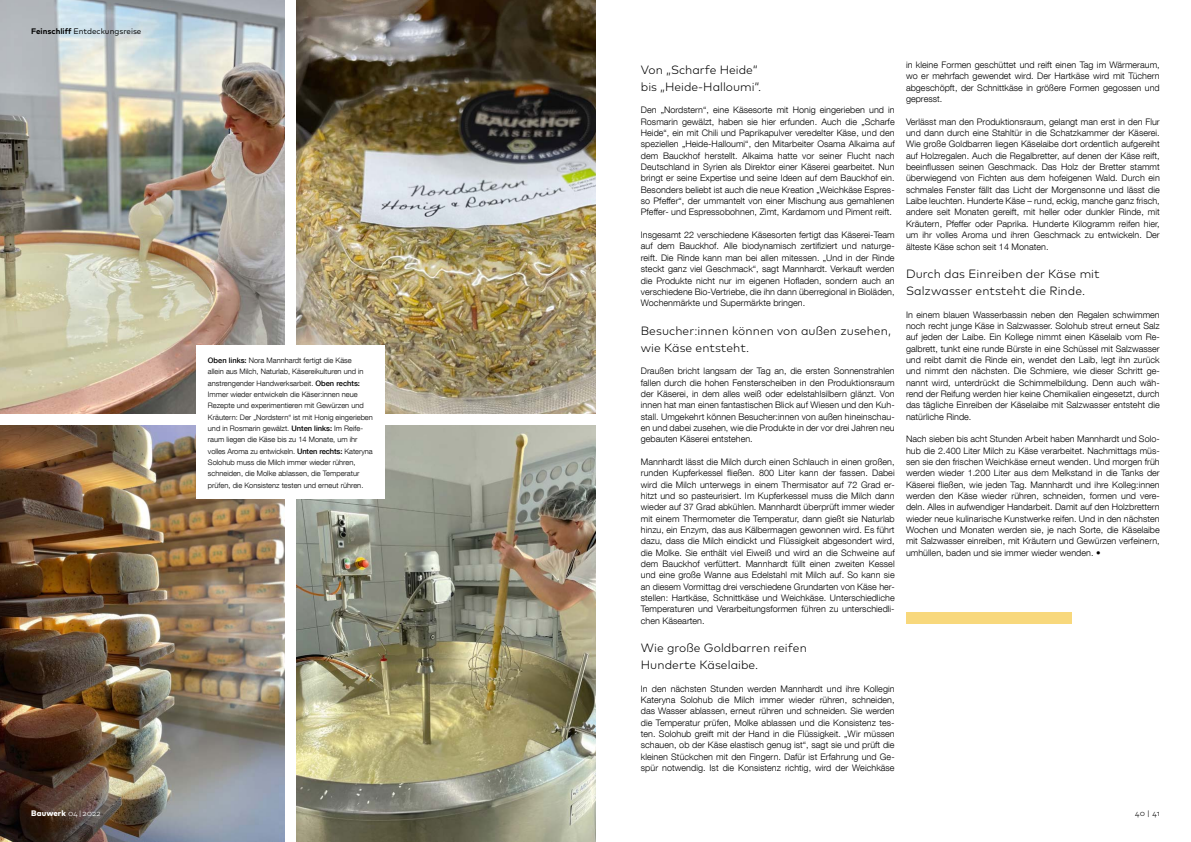
<style>
.page{position:relative;width:1191px;height:842px;background:#fff}
.page>*{position:absolute;margin:0;border:0;box-sizing:border-box;transform-origin:0 0}
.t1{font:300 12px/17px "Mark Pro";letter-spacing:.005em;color:#000}
.t2{font:300 9px/11.3px "Helvetica Neue LT Com";letter-spacing:.005em;color:#000;text-align:justify}
.t3{font:8px "Mark Pro";color:#000}
.t4{font:800 8px "Mark Pro";letter-spacing:.01em;color:#fff}
.t5{font:300 8px "Mark Pro";color:#000}
.t6{font:300 7.5px/11.3px "Helvetica Neue LT Com";color:#000}
.s1{font-weight:700}
.s2{font-weight:500}
.s3{font-weight:300}
</style>
<div class="page">
<div style="left:906px;top:612px;width:165px;height:12px;background:#f8d87c"></div>
<img style="left:296px;top:425px;width:299px;height:417px">
<img style="left:0;top:425px;width:285px;height:417px">
<img style="left:0;top:0;width:285px;height:414px">
<img style="left:296px;top:0;width:299px;height:414px">
<div style="left:197px;top:346px;width:188px;height:153px;background:#fff"></div>
<p class="t3" style="left:31px;top:25px;width:112px"><span class="s1">Feinschliff</span> Entdeckungsreise</p>
<p class="t3" style="left:73px;top:25px;width:56px">Kolumnentitel</p>
<p class="t6" style="left:208px;top:354px;width:166px"><span class="s2">Oben links:</span> Nora Mannhardt fertigt die Käse<br>allein aus Milch, Naturlab, Käsereikulturen und in anstrengender Handwerksarbeit. <span class="s2">Oben rechts:<br></span>Immer wieder entwickeln die Käser:innen neue Rezepte und experimentieren mit Gewürzen und Kräutern: Der „Nordstern“ ist mit Honig eingerieben und in Rosmarin gewälzt. <span class="s2">Unten links:</span> Im Reife&shy;raum liegen die Käse bis zu 14 Monate, um ihr volles Aroma zu entwickeln. <span class="s2">Unten rechts:</span> Kateryna Solohub muss die Milch immer wieder rühren, schneiden, die Molke ablassen, die Temperatur prüfen, die Konsistenz testen und erneut rühren.</p>
<p class="t4" style="left:31px;top:807px;width:71px">Bauwerk <span class="s3">04 | 2022</span></p>
<h1 class="t1" style="left:641px;top:60px;width:122px">Von „Scharfe Heide“ bis „Heide-Halloumi“.</h1>
<p class="t2" style="left:641px;top:104px;width:255px">Den „Nordstern“, eine Käsesorte mit Honig eingerieben und in Rosmarin gewälzt, haben sie hier erfunden. Auch die „Scharfe Heide“, ein mit Chili und Paprikapulver veredelter Käse, und den speziellen „Heide-Halloumi“, den Mitarbeiter Osama Alkaima auf dem Bauckhof herstellt. Alkaima hatte vor seiner Flucht nach Deutschland in Syrien als Direktor einer Käserei gearbeitet. Nun bringt er seine Expertise und seine Ideen auf dem Bauckhof ein.<br>Besonders beliebt ist auch die neue Kreation „Weichkäse Espres&shy;so Pfeffer“, der ummantelt von einer Mischung aus gemahlenen Pfeffer- und Espressobohnen, Zimt, Kardamom und Piment reift.</p>
<p class="t2" style="left:641px;top:229px;width:255px">Insgesamt 22 verschiedene Käsesorten fertigt das Käserei-Team auf dem Bauckhof. Alle biodynamisch zertifiziert und naturge&shy;reift. Die Rinde kann man bei allen mitessen. „Und in der Rinde steckt ganz viel Geschmack“, sagt Mannhardt. Verkauft werden die Produkte nicht nur im eigenen Hofladen, sondern auch an verschiedene Bio-Vertriebe, die ihn dann überregional in Bioläden, Wochenmärkte und Supermärkte bringen.</p>
<h1 class="t1" style="left:641px;top:321px;width:251px">Besucher:innen können von außen zusehen, wie Käse entsteht.</h1>
<p class="t2" style="left:641px;top:365px;width:255px">Draußen bricht langsam der Tag an, die ersten Sonnenstrahlen fallen durch die hohen Fensterscheiben in den Produktionsraum der Käserei, in dem alles weiß oder edelstahlsilbern glänzt. Von innen hat man einen fantastischen Blick auf Wiesen und den Kuh&shy;stall. Umgekehrt können Besucher:innen von außen hineinschau&shy;en und dabei zusehen, wie die Produkte in der vor drei Jahren neu gebauten Käserei entstehen.</p>
<p class="t2" style="left:641px;top:456px;width:255px">Mannhardt lässt die Milch durch einen Schlauch in einen großen, runden Kupferkessel fließen. 800 Liter kann der fassen. Dabei wird die Milch unterwegs in einem Thermisator auf 72 Grad er&shy;hitzt und so pasteurisiert. Im Kupferkessel muss die Milch dann wieder auf 37 Grad abkühlen. Mannhardt überprüft immer wieder mit einem Thermometer die Temperatur, dann gießt sie Naturlab hinzu, ein Enzym, das aus Kälbermagen gewonnen wird. Es führt dazu, dass die Milch eindickt und Flüssigkeit abgesondert wird, die Molke. Sie enthält viel Eiweiß und wird an die Schweine auf dem Bauckhof verfüttert. Mannhardt füllt einen zweiten Kessel und eine große Wanne aus Edelstahl mit Milch auf. So kann sie an diesem Vormittag drei verschiedene Grundarten von Käse her&shy;stellen: Hartkäse, Schnittkäse und Weichkäse. Unterschiedliche Temperaturen und Verarbeitungsformen führen zu unterschiedli&shy;chen Käsearten.</p>
<h1 class="t1" style="left:641px;top:638px;width:167px">Wie große Goldbarren reifen<br>Hunderte Käselaibe.</h1>
<p class="t2" style="left:641px;top:683px;width:255px">In den nächsten Stunden werden Mannhardt und ihre Kollegin Kateryna Solohub die Milch immer wieder rühren, schneiden, das Wasser ablassen, erneut rühren und schneiden. Sie werden die Temperatur prüfen, Molke ablassen und die Konsistenz tes&shy;ten. Solohub greift mit der Hand in die Flüssigkeit. „Wir müssen schauen, ob der Käse elastisch genug ist“, sagt sie und prüft die kleinen Stückchen mit den Fingern. Dafür ist Erfahrung und Ge&shy;spür notwendig. Ist die Konsistenz richtig, wird der Weichkäse</p>
<p class="t2" style="left:906px;top:59px;width:255px">in kleine Formen geschüttet und reift einen Tag im Wärmeraum, wo er mehrfach gewendet wird. Der Hartkäse wird mit Tüchern abgeschöpft, der Schnittkäse in größere Formen gegossen und gepresst.</p>
<p class="t2" style="left:906px;top:116px;width:255px">Verlässt man den Produktionsraum, gelangt man erst in den Flur und dann durch eine Stahltür in die Schatzkammer der Käserei.<br>Wie große Goldbarren liegen Käselaibe dort ordentlich aufgereiht auf Holzregalen. Auch die Regalbretter, auf denen der Käse reift, beeinflussen seinen Geschmack. Das Holz der Bretter stammt überwiegend von Fichten aus dem hofeigenen Wald. Durch ein schmales Fenster fällt das Licht der Morgensonne und lässt die Laibe leuchten. Hunderte Käse – rund, eckig, manche ganz frisch, andere seit Monaten gereift, mit heller oder dunkler Rinde, mit Kräutern, Pfeffer oder Paprika. Hunderte Kilogramm reifen hier, um ihr volles Aroma und ihren Geschmack zu entwickeln. Der älteste Käse schon seit 14 Monaten.</p>
<h1 class="t1" style="left:906px;top:264px;width:195px">Durch das Einreiben der Käse mit<br>Salzwasser entsteht die Rinde.</h1>
<p class="t2" style="left:906px;top:308px;width:255px">In einem blauen Wasserbassin neben den Regalen schwimmen noch recht junge Käse in Salzwasser. Solohub streut erneut Salz auf jeden der Laibe. Ein Kollege nimmt einen Käselaib vom Re&shy;galbrett, tunkt eine runde Bürste in eine Schüssel mit Salzwasser und reibt damit die Rinde ein, wendet den Laib, legt ihn zurück und nimmt den nächsten. Die Schmiere, wie dieser Schritt ge&shy;nannt wird, unterdrückt die Schimmelbildung. Denn auch wäh&shy;rend der Reifung werden hier keine Chemikalien eingesetzt, durch das tägliche Einreiben der Käselaibe mit Salzwasser entsteht die natürliche Rinde.</p>
<p class="t2" style="left:906px;top:433px;width:255px">Nach sieben bis acht Stunden Arbeit haben Mannhardt und Solo&shy;hub die 2.400 Liter Milch zu Käse verarbeitet. Nachmittags müs&shy;sen sie den frischen Weichkäse erneut wenden. Und morgen früh werden wieder 1.200 Liter aus dem Melkstand in die Tanks der Käserei fließen, wie jeden Tag. Mannhardt und ihre Kolleg:innen werden den Käse wieder rühren, schneiden, formen und vere&shy;deln. Alles in aufwendiger Handarbeit. Damit auf den Holzbrettern wieder neue kulinarische Kunstwerke reifen. Und in den nächsten Wochen und Monaten werden sie, je nach Sorte, die Käselaibe mit Salzwasser einreiben, mit Kräutern und Gewürzen verfeinern, umhüllen, baden und sie immer wieder wenden. •</p>
<p class="t5" style="left:1135px;top:808px;width:26px">40 | 41</p>
</div>
